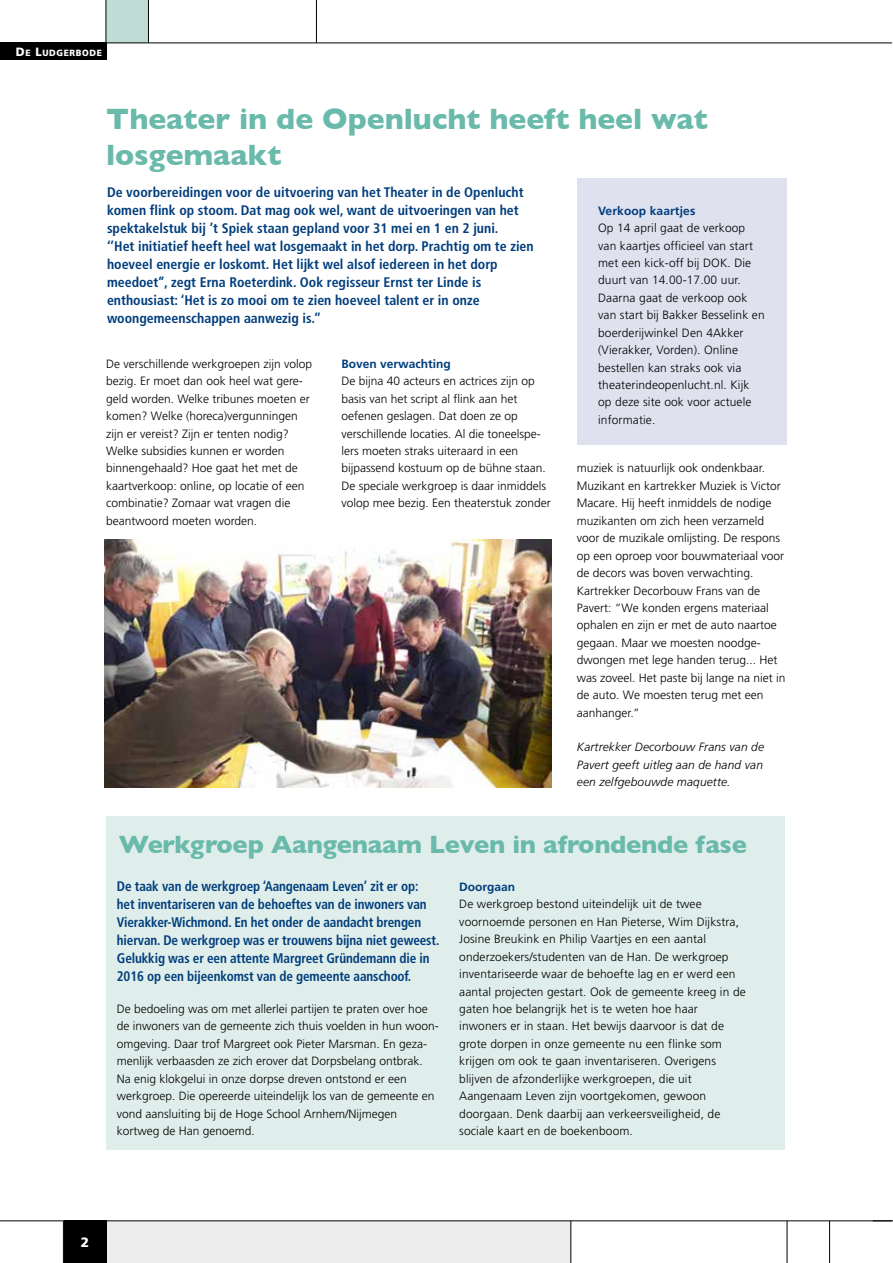
<style>
.page{position:relative;width:893px;height:1263px;background:#fff}
.page>*{position:absolute;margin:0;border:0;box-sizing:border-box;transform-origin:0 0}
.t1{font:700 30px/36px "Gill Sans";color:#6abaab}
.t2{font:700 25.5px "Gill Sans";letter-spacing:-.01em;color:#6abaab}
.t3{font:700 condensed 13.8px/18px "Frutiger";color:#003d7c}
.t4{font:700 condensed 13.8px/18px "Frutiger";color:#003d7c;scale:.95 1}
.t5{font:900 13.5px "Frutiger";color:#fff}
.t6{font:300 12px/17.4px "Frutiger";color:#000}
.t7{font:italic 300 12px/17.4px "Frutiger";letter-spacing:.01em;color:#000;text-align:justify}
.t8{font:700 12px "Frutiger";color:#003d7c}
.t9{font:900 9px "Frutiger";letter-spacing:.075em;color:#fff;scale:.95 1}
.s1{font-size:12px}
</style>
<div class="page">
<div style="left:106px;top:0;width:42px;height:43px;background:#bfddd6"></div>
<div style="left:106px;top:1221px;width:465px;height:42px;background:#ededed"></div>
<div style="left:64px;top:1220px;width:42px;height:43px;background:#000"></div>
<hr style="left:0;top:1220px;width:892px;height:1px;background:#000">
<hr style="left:106px;top:0;width:1px;height:43px;background:#000">
<hr style="left:0;top:43px;width:892px;height:1px;background:#000">
<hr style="left:63px;top:1221px;width:1px;height:42px;background:#000">
<hr style="left:829px;top:1221px;width:1px;height:42px;background:#000">
<hr style="left:787px;top:1221px;width:1px;height:42px;background:#000">
<hr style="left:106px;top:1220px;width:1px;height:43px;background:#000">
<hr style="left:570px;top:1221px;width:1px;height:42px;background:#000">
<hr style="left:316px;top:0;width:1px;height:43px;background:#000">
<hr style="left:148px;top:0;width:1px;height:43px;background:#000">
<svg style="left:873px;top:1220px;width:20px;height:1px"></svg>
<div style="left:0;top:43px;width:106px;height:17px;background:#000"></div>
<div style="left:577px;top:178px;width:210px;height:267px;background:#dfe1ef"></div>
<img style="left:105px;top:540px;width:446px;height:247px">
<div style="left:106px;top:816px;width:679px;height:334px;background:#e0eeeb"></div>
<p class="t9" style="left:16px;top:47px;width:92px"><span class="s1">D</span>E <span class="s1">L</span>UDGERBODE</p>
<h1 class="t1" style="left:106px;top:100px;width:603px">Theater in de Openlucht heeft heel wat losgemaakt</h1>
<p class="t3" style="left:107px;top:183px;width:428px">De voorbereidingen voor de uitvoering van het Theater in de Openlucht komen flink op stoom. Dat mag ook wel, want de uitvoeringen van het spektakelstuk bij ’t Spiek staan gepland voor 31 mei en 1 en 2 juni.<br>‘’Het initiatief heeft heel wat losgemaakt in het dorp. Prachtig om te zien hoeveel energie er loskomt. Het lijkt wel alsof iedereen in het dorp meedoet’’, zegt Erna Roeterdink. Ook regisseur Ernst ter Linde is enthousiast: ‘Het is zo mooi om te zien hoeveel talent er in onze woongemeenschappen aanwezig is.’’</p>
<p class="t6" style="left:106px;top:355px;width:207px">De verschillende werkgroepen zijn volop bezig. Er moet dan ook heel wat gere&shy;geld worden. Welke tribunes moeten er komen? Welke (horeca)vergunningen zijn er vereist? Zijn er tenten nodig?<br>Welke subsidies kunnen er worden binnengehaald? Hoe gaat het met de kaartverkoop: online, op locatie of een combinatie? Zomaar wat vragen die beantwoord moeten worden.</p>
<p class="t8" style="left:342px;top:357px;width:111px">Boven verwachting</p>
<p class="t6" style="left:342px;top:372px;width:211px">De bijna 40 acteurs en actrices zijn op basis van het script al flink aan het oefenen geslagen. Dat doen ze op verschillende locaties. Al die toneelspe&shy;lers moeten straks uiteraard in een bijpassend kostuum op de bühne staan.<br>De speciale werkgroep is daar inmiddels volop mee bezig. Een theaterstuk zonder</p>
<p class="t8" style="left:598px;top:203px;width:99px">Verkoop kaartjes</p>
<p class="t6" style="left:598px;top:219px;width:168px">Op 14 april gaat de verkoop van kaartjes officieel van start met een kick-off bij DOK. Die duurt van 14.00-17.00 uur.<br>Daarna gaat de verkoop ook van start bij Bakker Besselink en boerderijwinkel Den 4Akker (Vierakker, Vorden). Online bestellen kan straks ook via theaterindeopenlucht.nl. Kijk op deze site ook voor actuele informatie.</p>
<p class="t6" style="left:577px;top:460px;width:210px">muziek is natuurlijk ook ondenkbaar.<br>Muzikant en kartrekker Muziek is Victor Macare. Hij heeft inmiddels de nodige muzikanten om zich heen verzameld voor de muzikale omlijsting. De respons op een oproep voor bouwmateriaal voor de decors was boven verwachting.<br>Kartrekker Decorbouw Frans van de Pavert: “We konden ergens materiaal ophalen en zijn er met de auto naartoe gegaan. Maar we moesten noodge&shy;dwongen met lege handen terug... Het was zoveel. Het paste bij lange na niet in de auto. We moesten terug met een aanhanger.’’</p>
<p class="t7" style="left:577px;top:738px;width:189px">Kartrekker Decorbouw Frans van de Pavert geeft uitleg aan de hand van een zelfgebouwde maquette.</p>
<h2 class="t2" style="left:119px;top:824px;width:630px">Werkgroep Aangenaam Leven in afrondende fase</h2>
<p class="t4" style="left:117px;top:877px;width:341px">De taak van de werkgroep ‘Aangenaam Leven’ zit er op: het inventariseren van de behoeftes van de inwoners van Vierakker-Wichmond. En het onder de aandacht brengen hiervan. De werkgroep was er trouwens bijna niet geweest.<br>Gelukkig was er een attente Margreet Gründemann die in 2016 op een bijeenkomst van de gemeente aanschoof.</p>
<p class="t6" style="left:117px;top:1000px;width:323px">De bedoeling was om met allerlei partijen te praten over hoe de inwoners van de gemeente zich thuis voelden in hun woon&shy;omgeving. Daar trof Margreet ook Pieter Marsman. En geza&shy;menlijk verbaasden ze zich erover dat Dorpsbelang ontbrak.<br>Na enig klokgelui in onze dorpse dreven ontstond er een werkgroep. Die opereerde uiteindelijk los van de gemeente en vond aansluiting bij de Hoge School Arnhem/Nijmegen kortweg de Han genoemd.</p>
<p class="t8" style="left:459px;top:880px;width:58px">Doorgaan</p>
<p class="t6" style="left:459px;top:895px;width:288px">De werkgroep bestond uiteindelijk uit de twee voornoemde personen en Han Pieterse, Wim Dijkstra, Josine Breukink en Philip Vaartjes en een aantal onderzoekers/studenten van de Han. De werkgroep inventariseerde waar de behoefte lag en er werd een aantal projecten gestart. Ook de gemeente kreeg in de gaten hoe belangrijk het is te weten hoe haar inwoners er in staan. Het bewijs daarvoor is dat de grote dorpen in onze gemeente nu een flinke som krijgen om ook te gaan inventariseren. Overigens blijven de afzonderlijke werkgroepen, die uit Aangenaam Leven zijn voortgekomen, gewoon doorgaan. Denk daarbij aan verkeersveiligheid, de sociale kaart en de boekenboom.</p>
<p class="t5" style="left:81px;top:1234px;width:10px">2</p>
</div>
